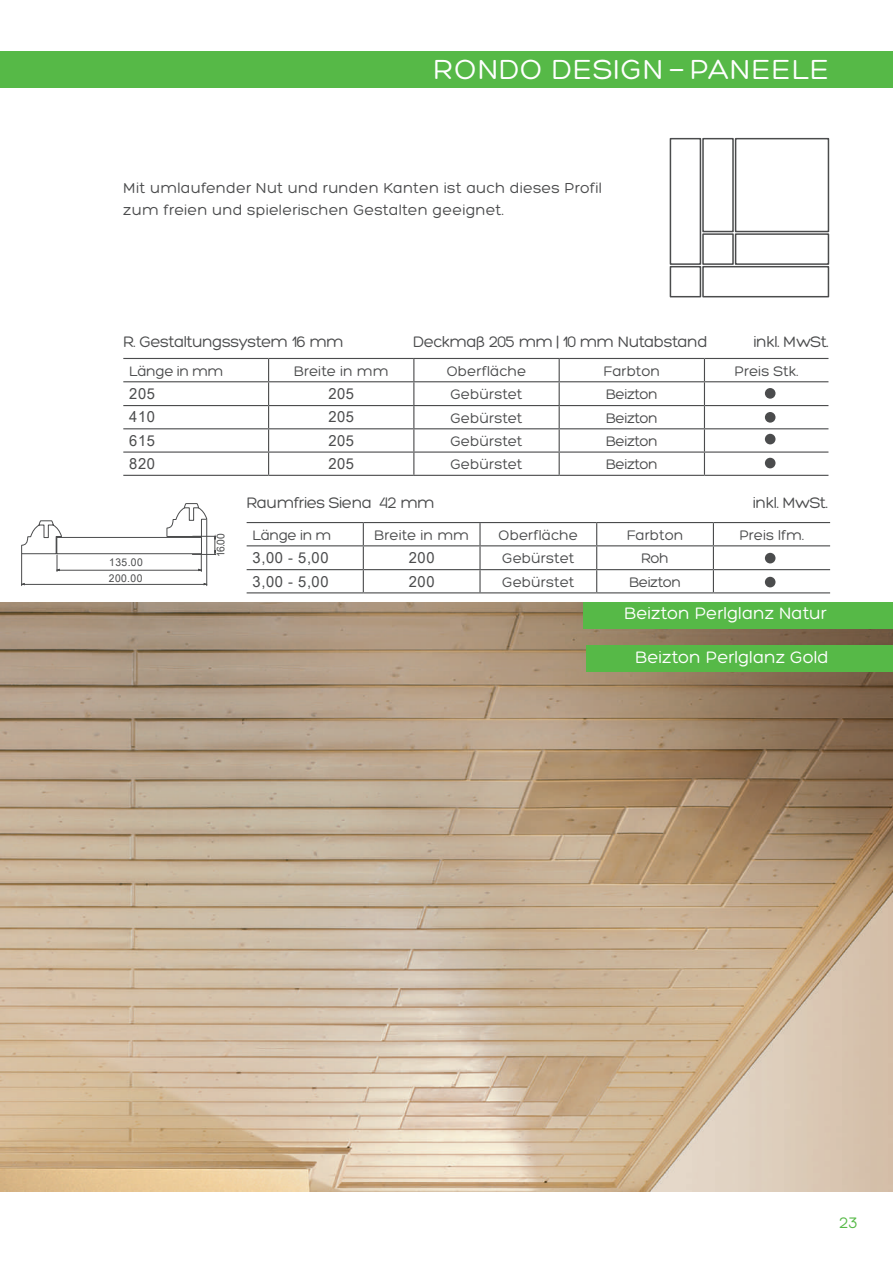
<style>
.page{position:relative;width:893px;height:1263px;background:#fff}
.page>*{position:absolute;margin:0;border:0;box-sizing:border-box;transform-origin:0 0}
.t1{font:30px "Hero";letter-spacing:.03em;color:#fff}
.t2{font:18px "Hero";color:#fff}
.t3{font:16.5px "Hero";letter-spacing:-.03em;color:#4b4c4d}
.t4{font:16.5px "Hero";color:#56b947}
.t5{font:15.75px/22px "Hero";letter-spacing:.01em;color:#4b4c4d}
.t6{font:15px "Hero";letter-spacing:-.01em;color:#4b4c4d}
.t7{font:15px "Arial Narrow";letter-spacing:.03em;color:#4b4c4d;scale:1.2 1}
.t8{font:15px "Hero";letter-spacing:-.03em;color:#4b4c4d}
.t9{font:10.5px/15.8px "Arial Narrow";letter-spacing:.03em;color:#4b4c4d;scale:1.2 1}
</style>
<div class="page">
<div style="left:0;top:51px;width:893px;height:36px;background:#56b947"></div>
<img style="left:0;top:602px;width:893px;height:590px">
<hr style="left:123px;top:358px;width:146px;height:1px;background:#4b4c4d">
<hr style="left:269px;top:358px;width:145px;height:1px;background:#4b4c4d">
<hr style="left:414px;top:358px;width:145px;height:1px;background:#4b4c4d">
<hr style="left:559px;top:358px;width:145px;height:1px;background:#4b4c4d">
<hr style="left:704px;top:358px;width:124px;height:1px;background:#4b4c4d">
<hr style="left:123px;top:381px;width:146px;height:1px;background:#4b4c4d">
<hr style="left:269px;top:381px;width:145px;height:1px;background:#4b4c4d">
<hr style="left:414px;top:381px;width:145px;height:1px;background:#4b4c4d">
<hr style="left:559px;top:381px;width:145px;height:1px;background:#4b4c4d">
<hr style="left:704px;top:381px;width:124px;height:1px;background:#4b4c4d">
<hr style="left:123px;top:405px;width:146px;height:1px;background:#4b4c4d">
<hr style="left:269px;top:405px;width:145px;height:1px;background:#4b4c4d">
<hr style="left:414px;top:405px;width:145px;height:1px;background:#4b4c4d">
<hr style="left:559px;top:405px;width:145px;height:1px;background:#4b4c4d">
<hr style="left:704px;top:405px;width:124px;height:1px;background:#4b4c4d">
<hr style="left:123px;top:428px;width:146px;height:1px;background:#4b4c4d">
<hr style="left:269px;top:428px;width:145px;height:1px;background:#4b4c4d">
<hr style="left:414px;top:428px;width:145px;height:1px;background:#4b4c4d">
<hr style="left:559px;top:428px;width:145px;height:1px;background:#4b4c4d">
<hr style="left:704px;top:428px;width:124px;height:1px;background:#4b4c4d">
<hr style="left:123px;top:451px;width:146px;height:2px;background:#4b4c4d">
<hr style="left:269px;top:451px;width:145px;height:2px;background:#4b4c4d">
<svg style="left:268px;top:359px;width:1px;height:116px"></svg>
<hr style="left:414px;top:451px;width:145px;height:2px;background:#4b4c4d">
<svg style="left:413px;top:359px;width:1px;height:116px"></svg>
<hr style="left:559px;top:451px;width:145px;height:2px;background:#4b4c4d">
<svg style="left:559px;top:359px;width:1px;height:116px"></svg>
<hr style="left:704px;top:451px;width:124px;height:2px;background:#4b4c4d">
<svg style="left:704px;top:359px;width:1px;height:116px"></svg>
<hr style="left:123px;top:475px;width:146px;height:1px;background:#4b4c4d">
<hr style="left:269px;top:475px;width:145px;height:1px;background:#4b4c4d">
<hr style="left:414px;top:475px;width:145px;height:1px;background:#4b4c4d">
<hr style="left:559px;top:475px;width:145px;height:1px;background:#4b4c4d">
<hr style="left:704px;top:475px;width:124px;height:1px;background:#4b4c4d">
<svg style="left:669px;top:137px;width:161px;height:161px"></svg>
<div style="left:584px;top:602px;width:309px;height:26px;background:#56b947"></div>
<div style="left:586px;top:645px;width:307px;height:27px;background:#56b947"></div>
<hr style="left:247px;top:522px;width:116px;height:1px;background:#4b4c4d">
<hr style="left:363px;top:522px;width:117px;height:1px;background:#4b4c4d">
<hr style="left:480px;top:522px;width:117px;height:1px;background:#4b4c4d">
<hr style="left:479px;top:523px;width:2px;height:22px;background:#4b4c4d">
<hr style="left:597px;top:522px;width:116px;height:1px;background:#4b4c4d">
<hr style="left:713px;top:522px;width:117px;height:1px;background:#4b4c4d">
<hr style="left:247px;top:545px;width:116px;height:1px;background:#4b4c4d">
<hr style="left:363px;top:545px;width:117px;height:1px;background:#4b4c4d">
<hr style="left:480px;top:545px;width:117px;height:1px;background:#4b4c4d">
<hr style="left:479px;top:546px;width:2px;height:23px;background:#4b4c4d">
<hr style="left:597px;top:545px;width:116px;height:1px;background:#4b4c4d">
<hr style="left:713px;top:545px;width:117px;height:1px;background:#4b4c4d">
<hr style="left:247px;top:569px;width:116px;height:1px;background:#4b4c4d">
<hr style="left:363px;top:569px;width:117px;height:1px;background:#4b4c4d">
<svg style="left:363px;top:523px;width:1px;height:69px"></svg>
<hr style="left:480px;top:569px;width:117px;height:1px;background:#4b4c4d">
<hr style="left:479px;top:570px;width:2px;height:22px;background:#4b4c4d">
<hr style="left:597px;top:569px;width:116px;height:1px;background:#4b4c4d">
<svg style="left:596px;top:523px;width:1px;height:69px"></svg>
<hr style="left:713px;top:569px;width:117px;height:1px;background:#4b4c4d">
<svg style="left:713px;top:523px;width:1px;height:69px"></svg>
<hr style="left:247px;top:592px;width:116px;height:1px;background:#4b4c4d">
<hr style="left:363px;top:592px;width:117px;height:1px;background:#4b4c4d">
<hr style="left:480px;top:592px;width:117px;height:1px;background:#4b4c4d">
<hr style="left:597px;top:592px;width:116px;height:1px;background:#4b4c4d">
<hr style="left:713px;top:592px;width:117px;height:1px;background:#4b4c4d">
<hr style="left:21px;top:554px;width:1px;height:32px;background:#4b4c4d">
<hr style="left:206px;top:520px;width:1px;height:66px;background:#4b4c4d">
<hr style="left:22px;top:584px;width:185px;height:1px;background:#4b4c4d">
<svg style="left:21px;top:503px;width:195px;height:69px"></svg>
<div style="left:765px;top:388px;width:10px;height:11px;background:#4b4c4d;border-radius:50%"></div>
<div style="left:765px;top:412px;width:10px;height:11px;background:#4b4c4d;border-radius:50%"></div>
<div style="left:765px;top:434px;width:10px;height:10px;background:#4b4c4d;border-radius:50%"></div>
<div style="left:765px;top:458px;width:10px;height:10px;background:#4b4c4d;border-radius:50%"></div>
<div style="left:765px;top:553px;width:10px;height:10px;background:#4b4c4d;border-radius:50%"></div>
<div style="left:765px;top:577px;width:10px;height:10px;background:#4b4c4d;border-radius:50%"></div>
<h1 class="t1" style="left:433px;top:51px;width:397px">RONDO DESIGN— PANEELE</h1>
<p class="t5" style="left:123px;top:177px;width:480px">Mit umlaufender Nut und runden Kanten ist auch dieses Profil zum freien und spielerischen Gestalten geeignet.</p>
<p class="t3" style="left:123px;top:332px;width:222px">R. Gestaltungssystem 16 mm</p>
<p class="t3" style="left:413px;top:332px;width:296px">Deckmaß 205 mm | 10 mm Nutabstand</p>
<p class="t3" style="left:753px;top:332px;width:77px">inkl. MwSt.</p>
<p class="t8" style="left:129px;top:362px;width:96px">Länge in mm</p>
<p class="t6" style="left:294px;top:362px;width:96px">Breite in mm</p>
<p class="t6" style="left:447px;top:362px;width:81px">Oberfläche</p>
<p class="t6" style="left:603px;top:362px;width:58px">Farbton</p>
<p class="t6" style="left:734px;top:362px;width:65px">Preis Stk.</p>
<p class="t7" style="left:129px;top:382px;width:23px">205</p>
<p class="t7" style="left:328px;top:382px;width:23px">205</p>
<p class="t6" style="left:450px;top:385px;width:74px">Gebürstet</p>
<p class="t8" style="left:606px;top:385px;width:54px">Beizton</p>
<p class="t7" style="left:129px;top:406px;width:23px">410</p>
<p class="t7" style="left:328px;top:406px;width:23px">205</p>
<p class="t6" style="left:450px;top:409px;width:74px">Gebürstet</p>
<p class="t8" style="left:606px;top:409px;width:54px">Beizton</p>
<p class="t7" style="left:129px;top:429px;width:23px">615</p>
<p class="t7" style="left:328px;top:429px;width:23px">205</p>
<p class="t6" style="left:450px;top:432px;width:74px">Gebürstet</p>
<p class="t8" style="left:606px;top:432px;width:54px">Beizton</p>
<p class="t7" style="left:129px;top:453px;width:23px">820</p>
<p class="t7" style="left:328px;top:453px;width:23px">205</p>
<p class="t6" style="left:450px;top:455px;width:74px">Gebürstet</p>
<p class="t8" style="left:606px;top:455px;width:54px">Beizton</p>
<p class="t9" style="left:109px;top:554px;width:30px">135.00<br>200.00</p>
<p class="t9" style="left:212px;top:557px;width:21px;rotate:-90deg">16.00</p>
<p class="t3" style="left:247px;top:493px;width:190px">Raumfries Siena 42 mm</p>
<p class="t3" style="left:753px;top:493px;width:77px">inkl. MwSt.</p>
<p class="t6" style="left:253px;top:526px;width:80px">Länge in m</p>
<p class="t6" style="left:374px;top:526px;width:96px">Breite in mm</p>
<p class="t6" style="left:499px;top:526px;width:81px">Oberfläche</p>
<p class="t6" style="left:627px;top:526px;width:58px">Farbton</p>
<p class="t6" style="left:739px;top:526px;width:66px">Preis lfm.</p>
<p class="t7" style="left:253px;top:546px;width:65px">3,00 - 5,00</p>
<p class="t7" style="left:409px;top:546px;width:23px">200</p>
<p class="t6" style="left:502px;top:549px;width:74px">Gebürstet</p>
<p class="t6" style="left:641px;top:549px;width:29px">Roh</p>
<p class="t7" style="left:253px;top:570px;width:65px">3,00 - 5,00</p>
<p class="t7" style="left:409px;top:570px;width:23px">200</p>
<p class="t6" style="left:502px;top:573px;width:74px">Gebürstet</p>
<p class="t8" style="left:629px;top:573px;width:54px">Beizton</p>
<p class="t2" style="left:624px;top:603px;width:204px">Beizton Perlglanz Natur</p>
<p class="t2" style="left:635px;top:646px;width:195px">Beizton Perlglanz Gold</p>
<p class="t4" style="left:839px;top:1213px;width:20px">23</p>
</div>
